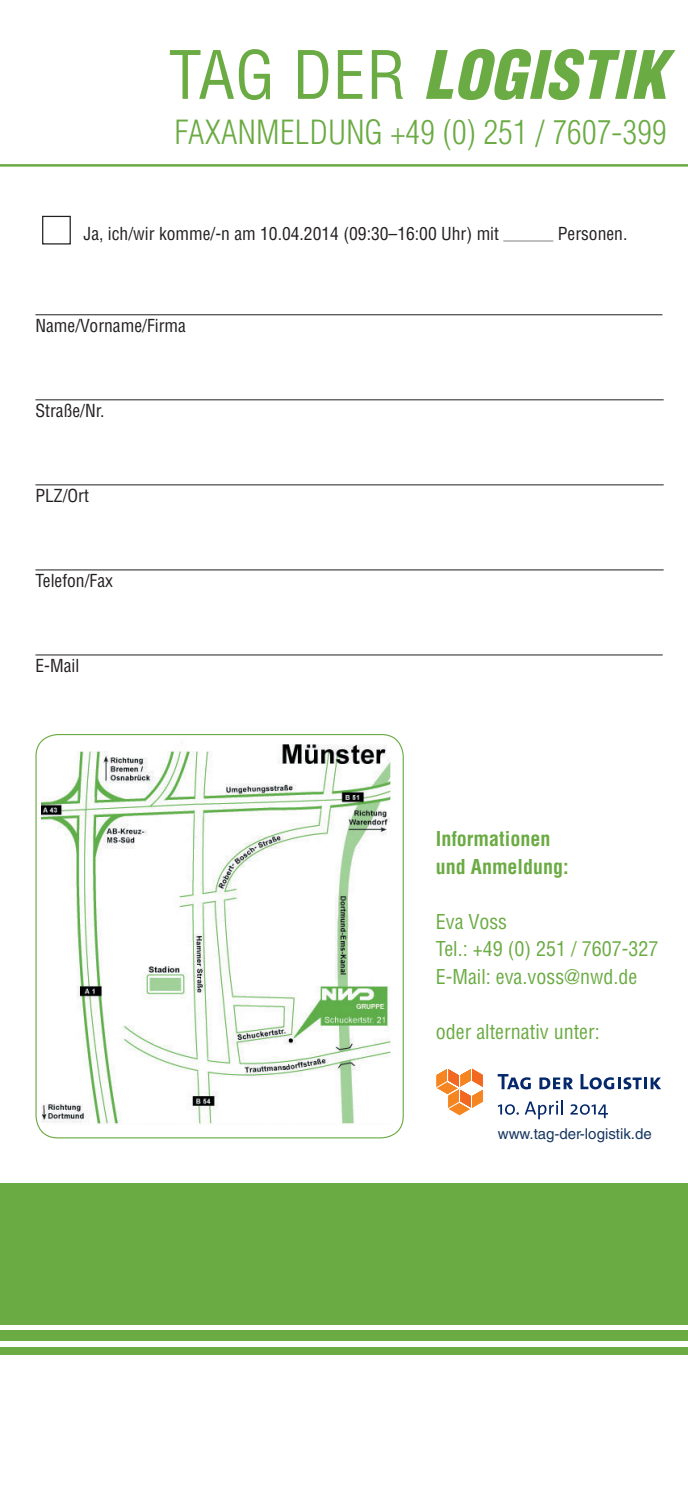
<style>
.page{position:relative;width:688px;height:1489px;background:#fff}
.page>*{position:absolute;margin:0;border:0;box-sizing:border-box;transform-origin:0 0}
.t1{font:italic 900 condensed 65px "Helvetica LT Std";letter-spacing:.01em;color:#6bab43}
.t2{font:300 condensed 32.5px "Helvetica LT Std";letter-spacing:.01em;color:#6bab43}
.t3{font:condensed 20px/27.5px "Helvetica LT Std";color:#6bab43}
.t4{font:700 condensed 20px/27.5px "Helvetica LT Std";color:#6bab43}
.t5{font:condensed 17.5px "Helvetica LT Std";color:#231f20}
.t6{font:15px "Helvetica LT Std";color:#173661}
.s1{font-weight:400;font-style:normal}
.s2{font-size:10px}
</style>
<div class="page">
<div style="left:0;top:1182px;width:687px;height:142px;background:#6bab43"></div>
<div style="left:0;top:1329px;width:687px;height:11px;background:#6bab43"></div>
<div style="left:0;top:1347px;width:687px;height:7px;background:#6bab43"></div>
<hr style="left:35px;top:314px;width:627px;height:1px;background:#231f20">
<hr style="left:35px;top:399px;width:628px;height:1px;background:#231f20">
<hr style="left:35px;top:484px;width:628px;height:1px;background:#231f20">
<hr style="left:35px;top:569px;width:628px;height:1px;background:#231f20">
<hr style="left:35px;top:654px;width:627px;height:1px;background:#231f20">
<div style="left:42px;top:216px;width:29px;height:28px;border:1px solid #231f20"></div>
<svg style="left:36px;top:734px;width:367px;height:403px"></svg>
<hr style="left:0;top:164px;width:687px;height:3px;background:#6bab43">
<svg style="left:497px;top:1074px;width:33px;height:15px"></svg>
<svg style="left:539px;top:1077px;width:34px;height:12px"></svg>
<svg style="left:580px;top:1074px;width:81px;height:15px"></svg>
<svg style="left:497px;top:1104px;width:21px;height:10px"></svg>
<svg style="left:524px;top:1100px;width:39px;height:19px"></svg>
<svg style="left:570px;top:1104px;width:37px;height:14px"></svg>
<svg style="left:436px;top:1068px;width:48px;height:48px"></svg>
<h1 class="t1" style="left:169px;top:34px;width:499px"><span class="s1">TAG DER</span> LOGISTIK</h1>
<h2 class="t2" style="left:174px;top:112px;width:493px">FAXANMELDUNG +49 (0) 251 / 7607-399</h2>
<p class="t5" style="left:84px;top:222px;width:545px">Ja, ich/wir komme/-n am 10.04.2014 (09:30–16:00 Uhr) mit <span class="s2">__________</span> Personen.</p>
<p class="t5" style="left:35px;top:315px;width:152px">Name/Vorname/Firma</p>
<p class="t5" style="left:35px;top:400px;width:71px">Straße/Nr.</p>
<p class="t5" style="left:35px;top:485px;width:55px">PLZ/Ort</p>
<p class="t5" style="left:35px;top:570px;width:79px">Telefon/Fax</p>
<p class="t5" style="left:35px;top:655px;width:45px">E-Mail</p>
<p class="t4" style="left:435px;top:824px;width:134px">Informationen und Anmeldung:</p>
<p class="t3" style="left:435px;top:907px;width:224px">Eva Voss<br>Tel.: +49 (0) 251 / 7607-327<br>E-Mail: eva.voss@nwd.de</p>
<p class="t3" style="left:435px;top:1017px;width:165px">oder alternativ unter:</p>
<p class="t6" style="left:497px;top:1124px;width:155px">www.tag-der-logistik.de</p>
</div>
